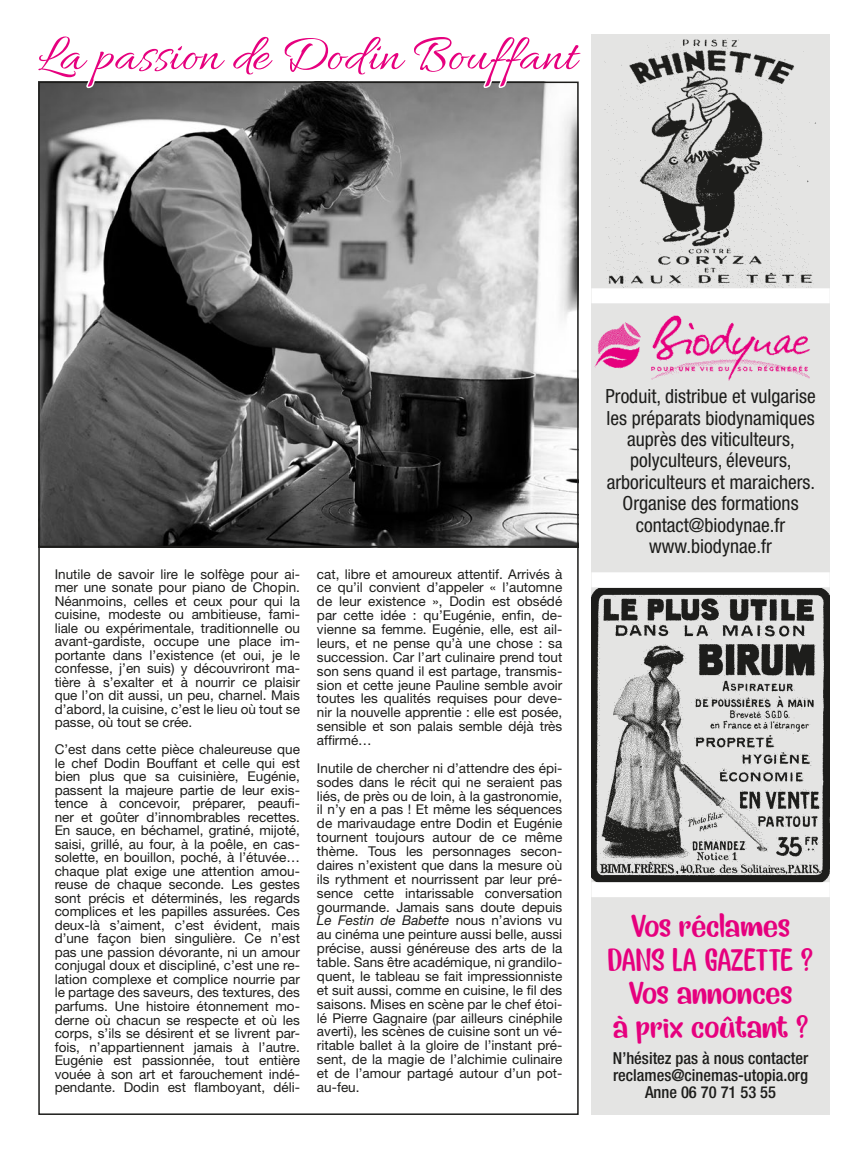
<style>
.page{position:relative;width:851px;height:1149px;background:#fff}
.page>*{position:absolute;margin:0;border:0;box-sizing:border-box;transform-origin:0 0}
.t1{font:52.5px "Allura";color:#e6007e}
.t2{font:33px/33.5px "Earworm DEMO";color:#e6007e;text-align:center}
.t3{font:condensed 19.5px/21.5px "Helvetica Neue LT Std";color:#1d1d1b;text-align:center}
.t4{font:500 condensed 16.5px/17px "Helvetica Neue LT Std";color:#1d1d1b;text-align:center}
.t5{font:13.5px/13.5px "Helvetica Neue LT Std";color:#1d1d1b;text-align:justify}
.s1{font-style:italic}
</style>
<div class="page">
<img style="left:41px;top:84px;width:534px;height:460px">
<div style="left:38px;top:546px;width:540px;height:568px;border:2px solid #1d1d1b"></div>
<svg style="left:38px;top:81px;width:237px;height:43px;background:#686868"></svg>
<svg style="left:281px;top:81px;width:298px;height:43px;background:#717171"></svg>
<div style="left:591px;top:34px;width:238px;height:1080px;background:#e4e4e3"></div>
<img style="left:594px;top:315px;width:216px;height:66px">
<div style="left:591px;top:288px;width:238px;height:15px;background:#fff"></div>
<div style="left:591px;top:572px;width:238px;height:15px;background:#fff"></div>
<img style="left:591px;top:588px;width:238px;height:293px">
<div style="left:591px;top:881px;width:238px;height:15px;background:#fff"></div>
<img style="left:604px;top:38px;width:212px;height:249px">
<h1 class="t1" style="left:38px;top:20px;width:539px">La passion de Dodin Bouffant</h1>
<p class="t5" style="left:55px;top:566px;width:247px">Inutile de savoir lire le solfège pour ai&shy;mer une sonate pour piano de Chopin.<br>Néanmoins, celles et ceux pour qui la cuisine, modeste ou ambitieuse, fami&shy;liale ou expérimentale, traditionnelle ou avant-gardiste, occupe une place im&shy;portante dans l’existence (et oui, je le confesse, j’en suis) y découvriront ma&shy;tière à s’exalter et à nourrir ce plaisir que l’on dit aussi, un peu, charnel. Mais d’abord, la cuisine, c’est le lieu où tout se passe, où tout se crée.</p>
<p class="t5" style="left:55px;top:742px;width:247px">C’est dans cette pièce chaleureuse que le chef Dodin Bouffant et celle qui est bien plus que sa cuisinière, Eugénie, passent la majeure partie de leur exis&shy;tence à concevoir, préparer, peaufi&shy;ner et goûter d’innombrables recettes.<br>En sauce, en béchamel, gratiné, mijoté, saisi, grillé, au four, à la poêle, en cas&shy;solette, en bouillon, poché, à l’étuvée… chaque plat exige une attention amou&shy;reuse de chaque seconde. Les gestes sont précis et déterminés, les regards complices et les papilles assurées. Ces deux-là s’aiment, c’est évident, mais d’une façon bien singulière. Ce n’est pas une passion dévorante, ni un amour conjugal doux et discipliné, c’est une re&shy;lation complexe et complice nourrie par le partage des saveurs, des textures, des parfums. Une histoire étonnement mo&shy;derne où chacun se respecte et où les corps, s’ils se désirent et se livrent par&shy;fois, n’appartiennent jamais à l’autre.<br>Eugénie est passionnée, tout entière vouée à son art et farouchement indé&shy;pendante. Dodin est flamboyant, déli-</p>
<p class="t5" style="left:317px;top:566px;width:247px">cat, libre et amoureux attentif. Arrivés à ce qu’il convient d’appeler « l’automne de leur existence », Dodin est obsédé par cette idée : qu’Eugénie, enfin, de&shy;vienne sa femme. Eugénie, elle, est ail&shy;leurs, et ne pense qu’à une chose : sa succession. Car l’art culinaire prend tout son sens quand il est partage, transmis&shy;sion et cette jeune Pauline semble avoir toutes les qualités requises pour deve&shy;nir la nouvelle apprentie : elle est posée, sensible et son palais semble déjà très affirmé…</p>
<p class="t5" style="left:317px;top:760px;width:247px">Inutile de chercher ni d’attendre des épi&shy;sodes dans le récit qui ne seraient pas liés, de près ou de loin, à la gastronomie, il n’y en a pas ! Et même les séquences de marivaudage entre Dodin et Eugénie tournent toujours autour de ce même thème. Tous les personnages secon&shy;daires n’existent que dans la mesure où ils rythment et nourrissent par leur pré&shy;sence cette intarissable conversation gourmande. Jamais sans doute depuis <span class="s1">Le Festin de Babette</span> nous n’avions vu au cinéma une peinture aussi belle, aussi précise, aussi généreuse des arts de la table. Sans être académique, ni grandilo&shy;quent, le tableau se fait impressionniste et suit aussi, comme en cuisine, le fil des saisons. Mises en scène par le chef étoi&shy;lé Pierre Gagnaire (par ailleurs cinéphile averti), les scènes de cuisine sont un vé&shy;ritable ballet à la gloire de l’instant pré&shy;sent, de la magie de l’alchimie culinaire et de l’amour partagé autour d’un pot&shy;au-feu.</p>
<h3 class="t3" style="left:605px;top:385px;width:212px">Produit, distribue et vulgarise les préparats biodynamiques auprès des viticulteurs, polyculteurs, éleveurs, arboriculteurs et maraichers.<br>Organise des formations contact@biodynae.fr www.biodynae.fr</h3>
<h2 class="t2" style="left:608px;top:908px;width:207px">Vos réclames<br>DANS LA GAZETTE ?<br>Vos annonces<br>à prix coûtant ?</h2>
<p class="t4" style="left:613px;top:1049px;width:197px">N’hésitez pas à nous contacter reclames@cinemas-utopia.org<br>Anne 06 70 71 53 55</p>
</div>
